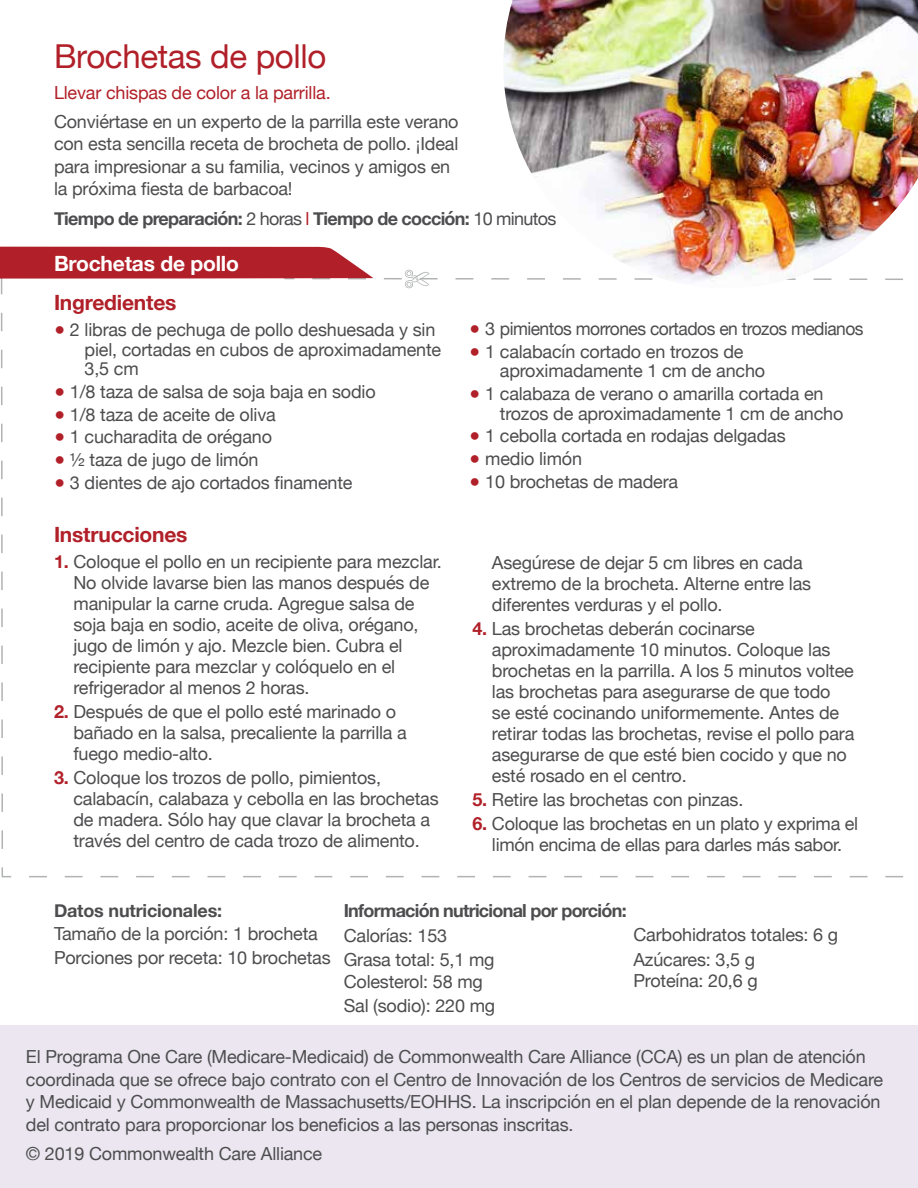
<style>
.page{position:relative;width:918px;height:1188px;background:#fff}
.page>*{position:absolute;margin:0;border:0;box-sizing:border-box;transform-origin:0 0}
.t1{font:33px "Helvetica Neue";letter-spacing:-.01em;color:#b12029}
.t2{font:700 21px "Helvetica Neue";letter-spacing:-.01em;color:#b12029}
.t3{font:700 21px "Helvetica Neue";letter-spacing:-.01em;color:#fff}
.t4{font:18px/21px "Helvetica Neue";letter-spacing:-.01em;color:#4d4d4f}
.t5{font:700 18px "Helvetica Neue";letter-spacing:-.04em;color:#4d4d4f}
.t6{font:18px "Helvetica Neue";letter-spacing:-.03em;color:#4d4d4f}
.t7{font:700 18px "Helvetica Neue";letter-spacing:-.01em;color:#4d4d4f}
.s1{color:#b12029}
.s2{font-weight:400}
.s3{font-weight:400;color:#b12029}
.s4{font-weight:700;color:#b12029}
</style>
<div class="page">
<div style="left:0;top:1025px;width:918px;height:163px;background:#ebe6ef"></div>
<svg style="left:296px;top:876px;width:608px;height:1px"></svg>
<img style="left:503px;top:0;width:415px;height:247px">
<svg style="left:0;top:247px;width:903px;height:602px"></svg>
<p class="t1" style="left:54px;top:32px;width:274px">Brochetas de pollo</p>
<p class="t4" style="left:54px;top:79px;width:406px;line-height:29.2px"><span class="s1">Llevar chispas de color a la parrilla.<br></span>Conviértase en un experto de la parrilla este verano</p>
<p class="t4" style="left:54px;top:134px;width:406px;line-height:22.5px">con esta sencilla receta de brocheta de pollo. ¡Ideal para impresionar a su familia, vecinos y amigos en la próxima fiesta de barbacoa!</p>
<p class="t5" style="left:54px;top:205px;width:504px">Tiempo de preparación: <span class="s2">2 horas</span> <span class="s3">l</span> Tiempo de cocción: <span class="s2">10 minutos</span></p>
<p class="t3" style="left:54px;top:247px;width:187px">Brochetas de pollo</p>
<p class="t2" style="left:54px;top:286px;width:124px">Ingredientes</p>
<p class="t4" style="left:85px;top:321px;width:358px;line-height:19.5px;text-indent:-31px"><span class="s1">●</span> 2 libras de pechuga de pollo deshuesada y sin piel, cortadas en cubos de aproximadamente<br>3,5 cm</p>
<p class="t4" style="left:54px;top:382px;width:323px"><span class="s1">●</span> 1/8 taza de salsa de soja baja en sodio</p>
<p class="t4" style="left:54px;top:405px;width:223px"><span class="s1">●</span> 1/8 taza de aceite de oliva</p>
<p class="t4" style="left:54px;top:427px;width:220px"><span class="s1">●</span> 1 cucharadita de orégano</p>
<p class="t4" style="left:54px;top:450px;width:206px"><span class="s1">●</span> ½ taza de jugo de limón</p>
<p class="t4" style="left:54px;top:473px;width:300px"><span class="s1">●</span> 3 dientes de ajo cortados finamente</p>
<p class="t2" style="left:54px;top:518px;width:135px">Instrucciones</p>
<p class="t4" style="left:73px;top:552px;width:370px;text-indent:-19px"><span class="s4">1.</span> Coloque el pollo en un recipiente para mezclar.<br>No olvide lavarse bien las manos después de manipular la carne cruda. Agregue salsa de soja baja en sodio, aceite de oliva, orégano, jugo de limón y ajo. Mezcle bien. Cubra el recipiente para mezclar y colóquelo en el refrigerador al menos 2 horas.</p>
<p class="t4" style="left:73px;top:702px;width:335px;text-indent:-19px"><span class="s4">2.</span> Después de que el pollo esté marinado o bañado en la salsa, precaliente la parrilla a fuego medio-alto.</p>
<p class="t4" style="left:73px;top:769px;width:367px;text-indent:-19px"><span class="s4">3.</span> Coloque los trozos de pollo, pimientos, calabacín, calabaza y cebolla en las brochetas de madera. Sólo hay que clavar la brocheta a través del centro de cada trozo de alimento.</p>
<p class="t6" style="left:469px;top:316px;width:396px"><span class="s1">●</span> 3 pimientos morrones cortados en trozos medianos</p>
<p class="t4" style="left:500px;top:343px;width:267px;line-height:19.5px;text-indent:-31px"><span class="s1">●</span> 1 calabacín cortado en trozos de aproximadamente 1 cm de ancho</p>
<p class="t4" style="left:500px;top:385px;width:345px;line-height:19.5px;text-indent:-31px"><span class="s1">●</span> 1 calabaza de verano o amarilla cortada en trozos de aproximadamente 1 cm de ancho</p>
<p class="t4" style="left:469px;top:427px;width:318px"><span class="s1">●</span> 1 cebolla cortada en rodajas delgadas</p>
<p class="t4" style="left:469px;top:449px;width:114px"><span class="s1">●</span> medio limón</p>
<p class="t4" style="left:469px;top:472px;width:210px"><span class="s1">●</span> 10 brochetas de madera</p>
<p class="t4" style="left:492px;top:553px;width:321px">Asegúrese de dejar 5 cm libres en cada extremo de la brocheta. Alterne entre las diferentes verduras y el pollo.</p>
<p class="t4" style="left:492px;top:619px;width:364px;text-indent:-19px"><span class="s4">4.</span> Las brochetas deberán cocinarse aproximadamente 10 minutos. Coloque las brochetas en la parrilla. A los 5 minutos voltee las brochetas para asegurarse de que todo<br>se esté cocinando uniformemente. Antes de retirar todas las brochetas, revise el pollo para asegurarse de que esté bien cocido y que no esté rosado en el centro.</p>
<p class="t4" style="left:472px;top:790px;width:272px"><span class="s4">5.</span> Retire las brochetas con pinzas.</p>
<p class="t4" style="left:472px;top:814px;width:387px;text-align:center"><span class="s4">6.</span> Coloque las brochetas en un plato y exprima el limón encima de ellas para darles más sabor.</p>
<p class="t7" style="left:54px;top:897px;width:170px">Datos nutricionales:</p>
<p class="t5" style="left:344px;top:897px;width:284px">Información nutricional por porción:</p>
<p class="t4" style="left:54px;top:924px;width:265px">Tamaño de la porción: 1 brocheta</p>
<p class="t4" style="left:344px;top:926px;width:105px">Calorías: 153</p>
<p class="t4" style="left:633px;top:925px;width:206px">Carbohidratos totales: 6 g</p>
<p class="t4" style="left:54px;top:948px;width:442px">Porciones por receta: 10 brochetas Grasa total: 5,1 mg</p>
<p class="t4" style="left:633px;top:950px;width:123px">Azúcares: 3,5 g</p>
<p class="t4" style="left:344px;top:972px;width:141px">Colesterol: 58 mg</p>
<p class="t4" style="left:633px;top:971px;width:126px">Proteína: 20,6 g</p>
<p class="t4" style="left:344px;top:996px;width:153px">Sal (sodio): 220 mg</p>
<p class="t4" style="left:26px;top:1047px;width:841px">El Programa One Care (Medicare-Medicaid) de Commonwealth Care Alliance (CCA) es un plan de atención</p>
<p class="t4" style="left:26px;top:1070px;width:859px">coordinada que se ofrece bajo contrato con el Centro de Innovación de los Centros de servicios de Medicare</p>
<p class="t4" style="left:26px;top:1092px;width:856px;line-height:22.5px">y Medicaid y Commonwealth de Massachusetts/EOHHS. La inscripción en el plan depende de la renovación del contrato para proporcionar los beneficios a las personas inscritas.</p>
<p class="t4" style="left:26px;top:1144px;width:298px">© 2019 Commonwealth Care Alliance</p>
</div>
